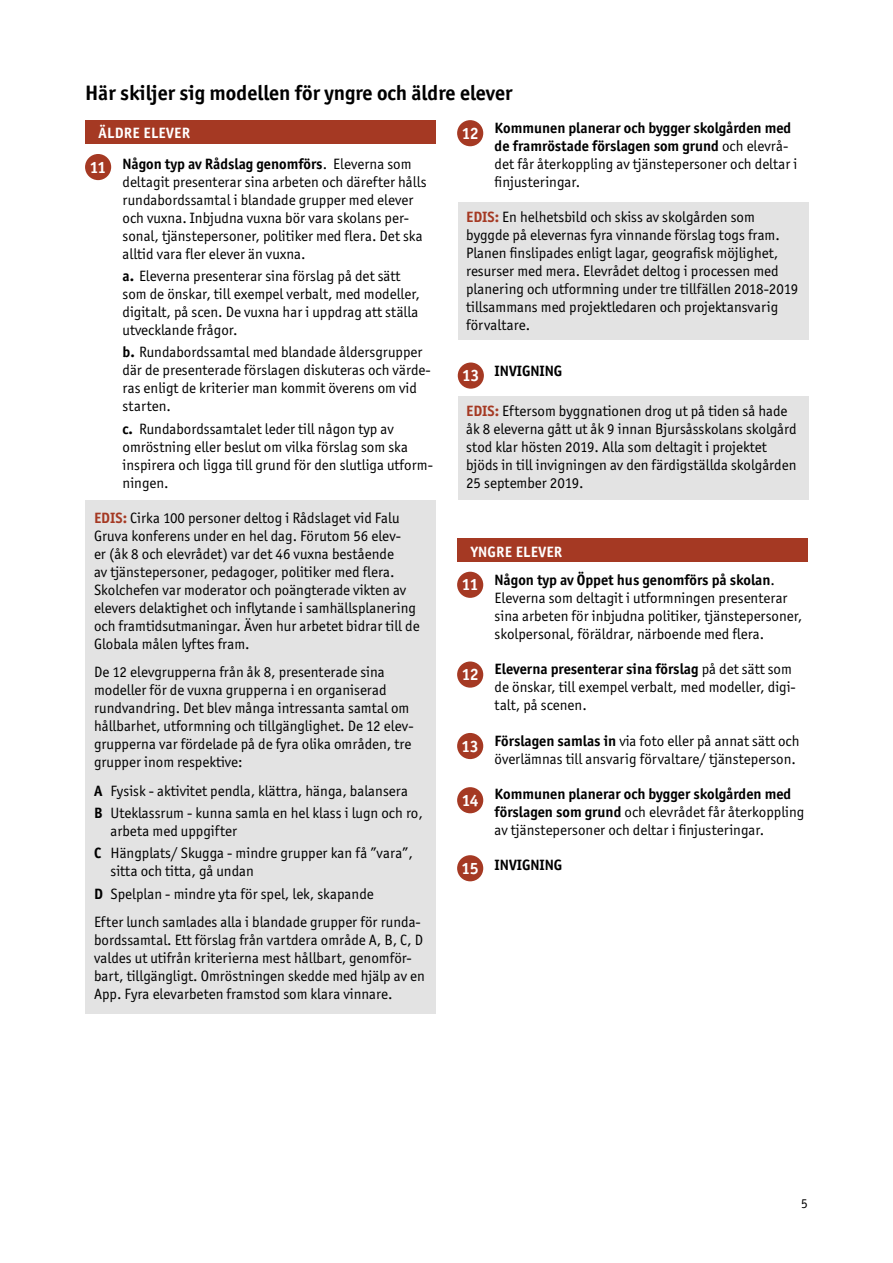
<style>
.page{position:relative;width:893px;height:1263px;background:#fff}
.page>*{position:absolute;margin:0;border:0;box-sizing:border-box;transform-origin:0 0}
.t1{font:700 21px "Officina Sans ITC Std";color:#000}
.t2{font:700 16.5px "Officina Sans ITC Std";letter-spacing:-.04em;color:#fff}
.t3{font:15px/18px "Officina Sans ITC Std";color:#000}
.t4{font:700 15px/28.7px "Officina Sans ITC Std";color:#000}
.t5{font:700 15px "Officina Sans ITC Std";letter-spacing:.02em;color:#fff}
.t6{font:13.5px "Officina Sans ITC Std";color:#000}
.s1{font-weight:700}
.s2{font-weight:700;color:#a53923}
.s3{color:#fff}
.s4{font-weight:400}
</style>
<div class="page">
<div style="left:457px;top:538px;width:351px;height:24px;background:#a53923"></div>
<div style="left:85px;top:120px;width:351px;height:23px;background:#a53923"></div>
<div style="left:458px;top:396px;width:351px;height:104px;background:#e3e3e3"></div>
<div style="left:458px;top:202px;width:351px;height:137px;background:#e3e3e3"></div>
<div style="left:457px;top:120px;width:26px;height:26px;background:#a53923;border-radius:50%"></div>
<div style="left:458px;top:362px;width:26px;height:27px;background:#a53923;border-radius:50%"></div>
<div style="left:85px;top:501px;width:351px;height:513px;background:#e3e3e3"></div>
<div style="left:85px;top:154px;width:26px;height:26px;background:#a53923;border-radius:50%"></div>
<div style="left:457px;top:572px;width:26px;height:26px;background:#a53923;border-radius:50%"></div>
<div style="left:457px;top:661px;width:26px;height:27px;background:#a53923;border-radius:50%"></div>
<div style="left:457px;top:733px;width:26px;height:26px;background:#a53923;border-radius:50%"></div>
<div style="left:457px;top:787px;width:26px;height:26px;background:#a53923;border-radius:50%"></div>
<div style="left:457px;top:855px;width:26px;height:26px;background:#a53923;border-radius:50%"></div>
<h1 class="t1" style="left:85px;top:80px;width:429px">Här skiljer sig modellen för yngre och äldre elever</h1>
<p class="t5" style="left:99px;top:124px;width:93px">ÄLDRE ELEVER</p>
<p class="t2" style="left:90px;top:157px;width:18px">11</p>
<p class="t3" style="left:123px;top:155px;width:305px"><span class="s1">Någon typ av Rådslag genomförs</span>. Eleverna som deltagit presenterar sina arbeten och därefter hålls rundabordssamtal i blandade grupper med elever och vuxna. Inbjudna vuxna bör vara skolans per&shy;sonal, tjänstepersoner, politiker med flera. Det ska alltid vara fler elever än vuxna.</p>
<p class="t3" style="left:123px;top:267px;width:299px"><span class="s1">a.</span> Eleverna presenterar sina förslag på det sätt som de önskar, till exempel verbalt, med modeller, digitalt, på scen. De vuxna har i uppdrag att ställa utvecklande frågor.</p>
<p class="t3" style="left:123px;top:343px;width:310px"><span class="s1">b.</span> Rundabordssamtal med blandade åldersgrupper där de presenterade förslagen diskuteras och värde&shy;ras enligt de kriterier man kommit överens om vid starten.</p>
<p class="t3" style="left:123px;top:419px;width:312px"><span class="s1">c.</span> Rundabordssamtalet leder till någon typ av omröstning eller beslut om vilka förslag som ska inspirera och ligga till grund för den slutliga utform&shy;ningen.</p>
<p class="t3" style="left:94px;top:508px;width:327px"><span class="s2">EDIS:</span> Cirka 100 personer deltog i Rådslaget vid Falu Gruva konferens under en hel dag. Förutom 56 elev-<br>er (åk 8 och elevrådet) var det 46 vuxna bestående<br>av tjänstepersoner, pedagoger, politiker med flera.<br>Skolchefen var moderator och poängterade vikten av elevers delaktighet och inflytande i samhällsplanering och framtidsutmaningar. Även hur arbetet bidrar till de Globala målen lyftes fram.</p>
<p class="t3" style="left:94px;top:663px;width:321px">De 12 elevgrupperna från åk 8, presenterade sina modeller för de vuxna grupperna i en organiserad rundvandring. Det blev många intressanta samtal om hållbarhet, utformning och tillgänglighet. De 12 elev&shy;grupperna var fördelade på de fyra olika områden, tre grupper inom respektive:</p>
<p class="t3" style="left:94px;top:779px;width:330px;line-height:22.2px"><span class="s1">A</span> Fysisk - aktivitet pendla, klättra, hänga, balansera<br><span class="s1">B</span> Uteklassrum - kunna samla en hel klass i lugn och ro,</p>
<p class="t3" style="left:94px;top:820px;width:320px;line-height:22.2px;text-indent:17px">arbeta med uppgifter<br><span class="s1">C</span> Hängplats/ Skugga - mindre grupper kan få ”vara”,</p>
<p class="t3" style="left:94px;top:860px;width:281px;line-height:22.2px;text-indent:17px">sitta och titta, gå undan<br><span class="s1">D</span> Spelplan - mindre yta för spel, lek, skapande</p>
<p class="t3" style="left:94px;top:913px;width:332px">Efter lunch samlades alla i blandade grupper för runda&shy;bordssamtal. Ett förslag från vartdera område A, B, C, D valdes ut utifrån kriterierna mest hållbart, genomför&shy;bart, tillgängligt. Omröstningen skedde med hjälp av en App. Fyra elevarbeten framstod som klara vinnare.</p>
<p class="t3" style="left:495px;top:119px;width:304px"><span class="s1">Kommunen planerar och bygger skolgården med de framröstade förslagen som grund</span> och elevrå&shy;det får återkoppling av tjänstepersoner och deltar i finjusteringar.</p>
<p class="t3" style="left:466px;top:208px;width:334px"><span class="s2">EDIS:</span> En helhetsbild och skiss av skolgården som byggde på elevernas fyra vinnande förslag togs fram.<br>Planen finslipades enligt lagar, geografisk möjlighet, resurser med mera. Elevrådet deltog i processen med planering och utformning under tre tillfällen 2018-2019 tillsammans med projektledaren och projektansvarig förvaltare.</p>
<p class="t4" style="left:495px;top:357px;width:69px">INVIGNING</p>
<p class="t3" style="left:466px;top:401px;width:332px"><span class="s2">EDIS:</span> Eftersom byggnationen drog ut på tiden så hade åk 8 eleverna gått ut åk 9 innan Bjursåsskolans skolgård stod klar hösten 2019. Alla som deltagit i projektet bjöds in till invigningen av den färdigställda skolgården 25 september 2019.</p>
<p class="t2" style="left:462px;top:123px;width:19px">12</p>
<p class="t2" style="left:462px;top:365px;width:19px">13</p>
<p class="t4" style="left:495px;top:537px;width:282px;text-indent:-24px"><span class="s3">YNGRE ELEVER<br></span>Någon typ av Öppet hus genomförs på skolan<span class="s4">.</span></p>
<p class="t3" style="left:495px;top:589px;width:309px">Eleverna som deltagit i utformningen presenterar sina arbeten för inbjudna politiker, tjänstepersoner, skolpersonal, föräldrar, närboende med flera.</p>
<p class="t3" style="left:495px;top:660px;width:303px"><span class="s1">Eleverna presenterar sina förslag</span> på det sätt som de önskar, till exempel verbalt, med modeller, digi&shy;talt, på scenen.</p>
<p class="t3" style="left:495px;top:731px;width:306px"><span class="s1">Förslagen samlas in</span> via foto eller på annat sätt och överlämnas till ansvarig förvaltare/ tjänsteperson.</p>
<p class="t3" style="left:495px;top:784px;width:311px"><span class="s1">Kommunen planerar och bygger skolgården med förslagen som grund</span> och elevrådet får återkoppling av tjänstepersoner och deltar i finjusteringar.</p>
<p class="t4" style="left:495px;top:850px;width:69px">INVIGNING</p>
<p class="t2" style="left:462px;top:574px;width:18px">11</p>
<p class="t2" style="left:462px;top:664px;width:19px">12</p>
<p class="t2" style="left:462px;top:736px;width:19px">13</p>
<p class="t2" style="left:462px;top:790px;width:19px">14</p>
<p class="t2" style="left:462px;top:858px;width:19px">15</p>
<p class="t6" style="left:801px;top:1195px;width:8px">5</p>
</div>
